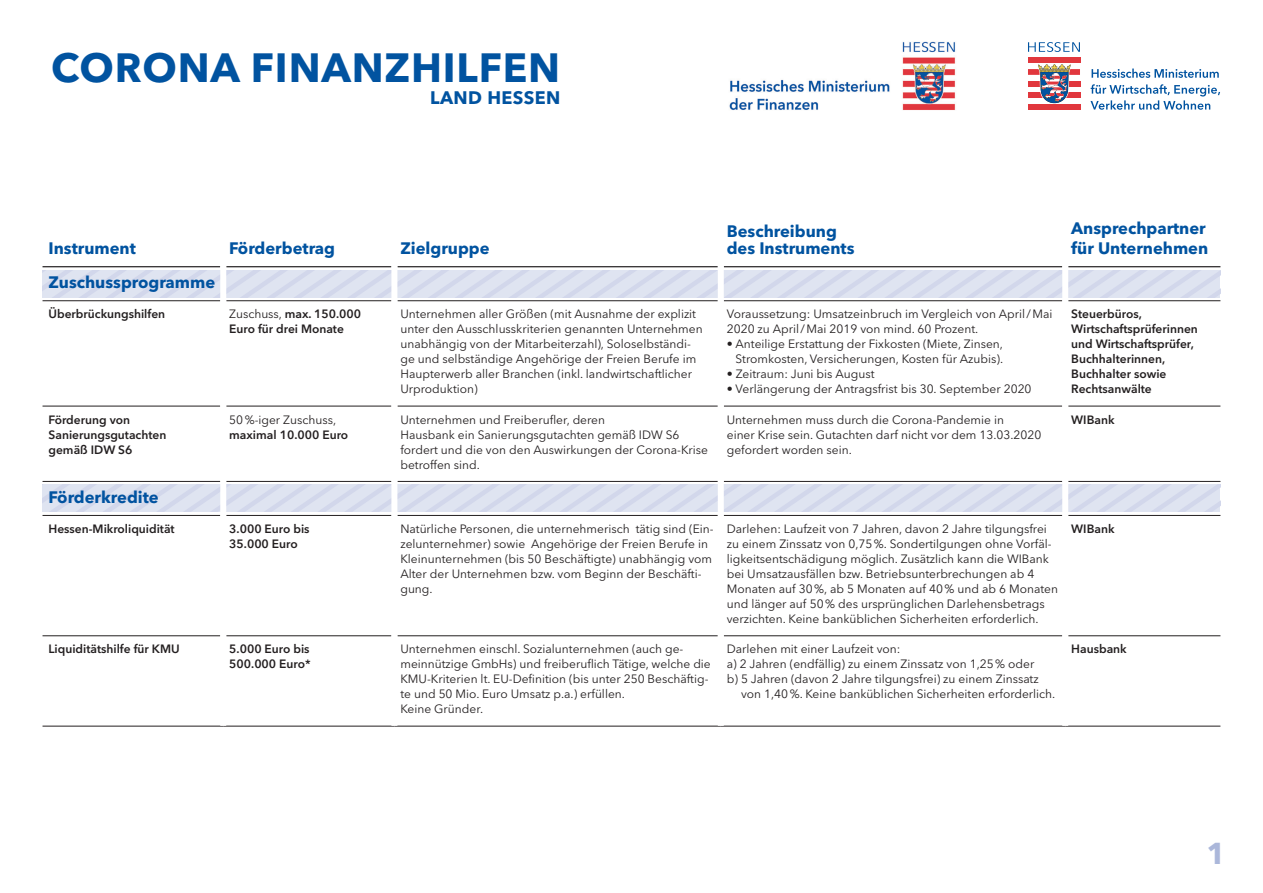
<style>
.page{position:relative;width:1263px;height:893px;background:#fff}
.page>*{position:absolute;margin:0;border:0;box-sizing:border-box;transform-origin:0 0}
.t1{font:700 40.5px "Avenir Next LT Pro";letter-spacing:.02em;color:#0153a0}
.t2{font:700 30px "Avenir Next LT Pro";color:#abb7da}
.t3{font:700 18px "Avenir Next LT Pro";letter-spacing:.02em;color:#0153a0}
.t4{font:700 16.5px/16.5px "Avenir Next LT Pro";color:#0153a0}
.t5{font:12px/15px "Avenir Next LT Pro";color:#231f20}
.t6{font:600 12px/15px "Avenir Next LT Pro";color:#231f20}
.s1{font-weight:400}
</style>
<div class="page">
<svg style="left:43px;top:485px;width:1177px;height:27px;background:#dbe0ef"></svg>
<svg style="left:43px;top:270px;width:1177px;height:27px;background:#dbe0ef"></svg>
<hr style="left:43px;top:300px;width:177px;height:1px;background:#231f20">
<hr style="left:226px;top:300px;width:165px;height:1px;background:#231f20">
<hr style="left:397px;top:300px;width:321px;height:1px;background:#231f20">
<hr style="left:724px;top:300px;width:338px;height:1px;background:#231f20">
<hr style="left:1068px;top:300px;width:152px;height:1px;background:#231f20">
<hr style="left:43px;top:406px;width:177px;height:1px;background:#231f20">
<hr style="left:226px;top:406px;width:165px;height:1px;background:#231f20">
<hr style="left:397px;top:406px;width:321px;height:1px;background:#231f20">
<hr style="left:724px;top:406px;width:338px;height:1px;background:#231f20">
<hr style="left:1068px;top:406px;width:152px;height:1px;background:#231f20">
<hr style="left:43px;top:481px;width:177px;height:1px;background:#231f20">
<hr style="left:226px;top:481px;width:165px;height:1px;background:#231f20">
<hr style="left:397px;top:481px;width:321px;height:1px;background:#231f20">
<hr style="left:724px;top:481px;width:338px;height:1px;background:#231f20">
<hr style="left:1068px;top:481px;width:152px;height:1px;background:#231f20">
<hr style="left:43px;top:515px;width:177px;height:1px;background:#231f20">
<hr style="left:226px;top:515px;width:165px;height:1px;background:#231f20">
<hr style="left:397px;top:515px;width:321px;height:1px;background:#231f20">
<hr style="left:724px;top:515px;width:338px;height:1px;background:#231f20">
<hr style="left:1068px;top:515px;width:152px;height:1px;background:#231f20">
<hr style="left:43px;top:635px;width:177px;height:1px;background:#231f20">
<hr style="left:226px;top:635px;width:165px;height:1px;background:#231f20">
<hr style="left:397px;top:635px;width:321px;height:1px;background:#231f20">
<hr style="left:724px;top:635px;width:338px;height:1px;background:#231f20">
<hr style="left:1068px;top:635px;width:152px;height:1px;background:#231f20">
<hr style="left:43px;top:726px;width:180px;height:1px;background:#231f20">
<hr style="left:223px;top:726px;width:171px;height:1px;background:#231f20">
<hr style="left:394px;top:726px;width:327px;height:1px;background:#231f20">
<hr style="left:721px;top:726px;width:344px;height:1px;background:#231f20">
<hr style="left:1065px;top:726px;width:155px;height:1px;background:#231f20">
<hr style="left:43px;top:266px;width:177px;height:1px;background:#231f20">
<hr style="left:226px;top:266px;width:165px;height:1px;background:#231f20">
<hr style="left:397px;top:266px;width:321px;height:1px;background:#231f20">
<hr style="left:724px;top:266px;width:338px;height:1px;background:#231f20">
<hr style="left:1068px;top:266px;width:152px;height:1px;background:#231f20">
<div style="left:220px;top:267px;width:6px;height:34px;background:#fff"></div>
<div style="left:391px;top:267px;width:6px;height:34px;background:#fff"></div>
<div style="left:718px;top:267px;width:6px;height:34px;background:#fff"></div>
<div style="left:1062px;top:267px;width:6px;height:34px;background:#fff"></div>
<div style="left:220px;top:481px;width:6px;height:34px;background:#fff"></div>
<div style="left:391px;top:481px;width:6px;height:34px;background:#fff"></div>
<div style="left:718px;top:481px;width:6px;height:34px;background:#fff"></div>
<div style="left:1062px;top:481px;width:6px;height:34px;background:#fff"></div>
<div style="left:1028px;top:58px;width:52px;height:5px;background:#e1373d"></div>
<div style="left:1028px;top:69px;width:52px;height:6px;background:#e1373d"></div>
<div style="left:1028px;top:81px;width:52px;height:6px;background:#e1373d"></div>
<div style="left:1028px;top:92px;width:52px;height:6px;background:#e1373d"></div>
<div style="left:1028px;top:104px;width:52px;height:6px;background:#e1373d"></div>
<svg style="left:1037px;top:64px;width:34px;height:40px"></svg>
<svg style="left:1028px;top:42px;width:52px;height:10px"></svg>
<svg style="left:1091px;top:69px;width:128px;height:9px"></svg>
<svg style="left:1090px;top:84px;width:130px;height:26px"></svg>
<img style="left:729px;top:41px;width:227px;height:69px">
<h1 class="t1" style="left:51px;top:43px;width:511px">CORONA FINANZHILFEN</h1>
<h3 class="t3" style="left:430px;top:87px;width:131px">LAND HESSEN</h3>
<h3 class="t4" style="left:49px;top:240px;width:89px">Instrument</h3>
<h3 class="t4" style="left:229px;top:240px;width:107px">Förderbetrag</h3>
<h3 class="t4" style="left:400px;top:240px;width:91px">Zielgruppe</h3>
<h3 class="t4" style="left:727px;top:223px;width:129px">Beschreibung des Instruments</h3>
<h3 class="t4" style="left:1071px;top:219px;width:139px;line-height:19.5px">Ansprechpartner für Unternehmen</h3>
<h3 class="t4" style="left:49px;top:274px;width:168px">Zuschussprogramme</h3>
<p class="t6" style="left:49px;top:307px;width:118px">Überbrückungshilfen</p>
<p class="t6" style="left:229px;top:307px;width:133px"><span class="s1">Zuschuss,</span> max. 150.000<br>Euro für drei Monate</p>
<p class="t5" style="left:400px;top:307px;width:304px">Unternehmen aller Größen (mit Ausnahme der explizit unter den Ausschlusskriterien genannten Unternehmen unabhängig von der Mitarbeiterzahl), Soloselbständi&shy;ge und selbständige Angehörige der Freien Berufe im Haupterwerb aller Branchen (inkl. landwirtschaftlicher Urproduktion)</p>
<p class="t5" style="left:727px;top:307px;width:327px">Voraussetzung: Umsatzeinbruch im Vergleich von April/Mai<br>2020 zu April/Mai 2019 von mind. 60 Prozent.</p>
<p class="t5" style="left:727px;top:337px;width:278px;text-align:right">• Anteilige Erstattung der Fixkosten (Miete, Zinsen,<br>Stromkosten, Versicherungen, Kosten für Azubis).</p>
<p class="t5" style="left:727px;top:367px;width:149px">• Zeitraum: Juni bis August</p>
<p class="t5" style="left:727px;top:382px;width:306px">• Verlängerung der Antragsfrist bis 30. September 2020</p>
<p class="t6" style="left:1071px;top:307px;width:128px">Steuerbüros,<br>Wirtschaftsprüferinnen und Wirtschaftsprüfer,<br>Buchhalterinnen,<br>Buchhalter sowie<br>Rechtsanwälte</p>
<p class="t6" style="left:49px;top:412px;width:119px">Förderung von<br>Sanierungsgutachten gemäß IDW S6</p>
<p class="t5" style="left:229px;top:412px;width:108px">50%-iger Zuschuss,</p>
<p class="t6" style="left:229px;top:427px;width:120px">maximal 10.000 Euro</p>
<p class="t5" style="left:400px;top:412px;width:309px">Unternehmen und Freiberufler, deren<br>Hausbank ein Sanierungsgutachten gemäß IDW S6 fordert und die von den Auswirkungen der Corona-Krise betroffen sind.</p>
<p class="t5" style="left:727px;top:412px;width:316px">Unternehmen muss durch die Corona-Pandemie in<br>einer Krise sein. Gutachten darf nicht vor dem 13.03.2020 gefordert worden sein.</p>
<p class="t6" style="left:1071px;top:412px;width:45px">WIBank</p>
<h3 class="t4" style="left:49px;top:489px;width:112px">Förderkredite</h3>
<p class="t6" style="left:49px;top:521px;width:128px">Hessen-Mikroliquidität</p>
<p class="t6" style="left:229px;top:521px;width:82px">3.000 Euro bis<br>35.000 Euro</p>
<p class="t5" style="left:400px;top:521px;width:315px">Natürliche Personen, die unternehmerisch tätig sind (Ein&shy;zelunternehmer) sowie Angehörige der Freien Berufe in Kleinunternehmen (bis 50 Beschäftigte) unabhängig vom Alter der Unternehmen bzw. vom Beginn der Beschäfti&shy;gung.</p>
<p class="t5" style="left:727px;top:521px;width:333px">Darlehen: Laufzeit von 7 Jahren, davon 2 Jahre tilgungsfrei zu einem Zinssatz von 0,75%. Sondertilgungen ohne Vorfäl&shy;ligkeitsentschädigung möglich. Zusätzlich kann die WIBank bei Umsatzausfällen bzw. Betriebsunterbrechungen ab 4<br>Monaten auf 30%, ab 5 Monaten auf 40% und ab 6 Monaten und länger auf 50% des ursprünglichen Darlehensbetrags verzichten. Keine banküblichen Sicherheiten erforderlich.</p>
<p class="t6" style="left:1071px;top:521px;width:45px">WIBank</p>
<p class="t6" style="left:49px;top:642px;width:133px">Liquiditätshilfe für KMU</p>
<p class="t6" style="left:229px;top:642px;width:83px">5.000 Euro bis<br>500.000 Euro*</p>
<p class="t5" style="left:400px;top:642px;width:312px">Unternehmen einschl. Sozialunternehmen (auch ge&shy;meinnützige GmbHs) und freiberuflich Tätige, welche die KMU-Kriterien lt. EU-Definition (bis unter 250 Beschäftig&shy;te und 50 Mio. Euro Umsatz p.a.) erfüllen.<br>Keine Gründer.</p>
<p class="t5" style="left:727px;top:642px;width:175px">Darlehen mit einer Laufzeit von:</p>
<p class="t6" style="left:1071px;top:642px;width:57px">Hausbank</p>
<p class="t5" style="left:727px;top:657px;width:309px">a) 2 Jahren (endfällig) zu einem Zinssatz von 1,25% oder</p>
<p class="t5" style="left:727px;top:672px;width:313px">b) 5 Jahren (davon 2 Jahre tilgungsfrei) zu einem Zinssatz</p>
<p class="t5" style="left:741px;top:687px;width:316px">von 1,40%. Keine banküblichen Sicherheiten erforderlich.</p>
<h2 class="t2" style="left:1206px;top:835px;width:21px">1</h2>
</div>
